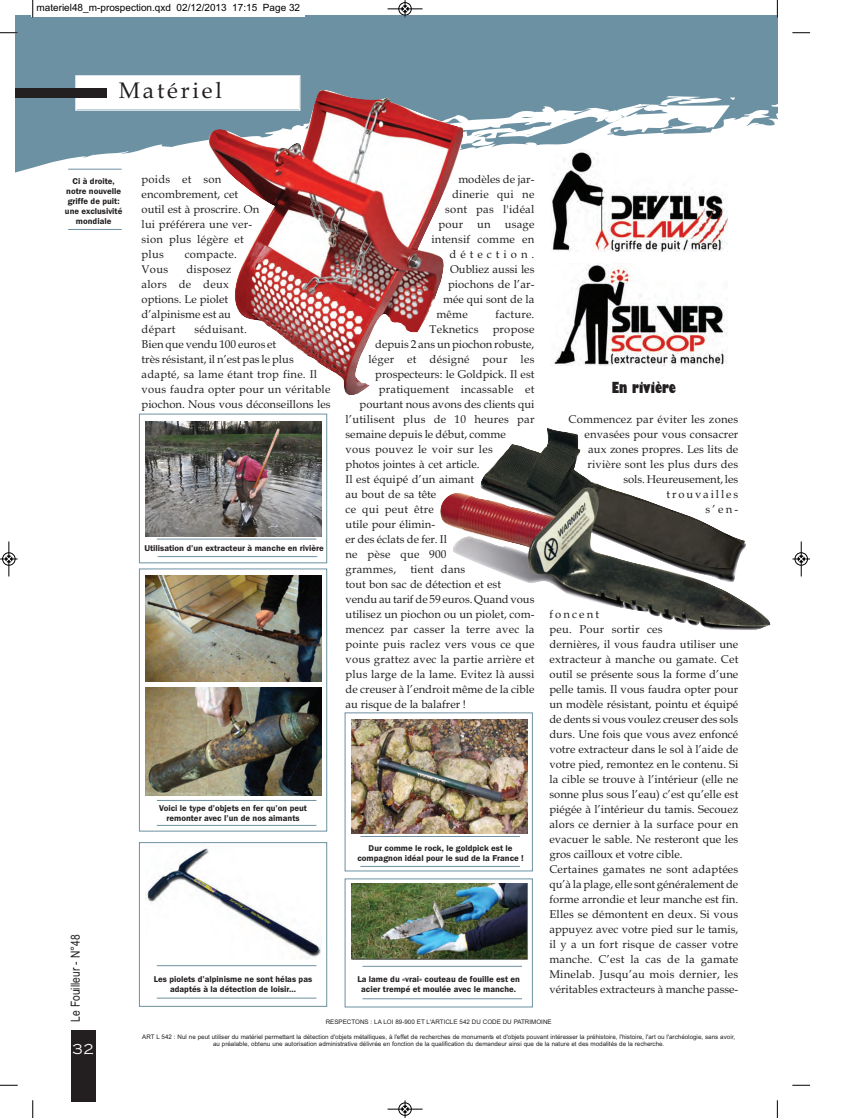
<style>
.page{position:relative;width:851px;height:1118px;background:#fff}
.page>*{position:absolute;margin:0;border:0;box-sizing:border-box;transform-origin:0 0}
.t1{font:22.5px "Book Antiqua";letter-spacing:.125em;color:#231f20}
.t2{font:800 condensed 15px "Gill Sans";color:#231f20}
.t3{font:300 15px "Copperplate Gothic";color:#fff}
.t4{font:12.5px "Arial Narrow";color:#231f20}
.t5{font:11.25px/15px "Book Antiqua";letter-spacing:.005em;color:#231f20}
.t6{font:11.25px "Book Antiqua";letter-spacing:.355em;color:#231f20}
.t7{font:10px "Arial";color:#000}
.t8{font:600 8.75px/10px "Franklin Gothic";color:#231f20;text-align:center}
.t9{font:6.25px/7.5px "Arial";color:#231f20;text-align:center}
</style>
<div class="page">
<svg style="left:15px;top:15px;width:762px;height:147px;background:#82a1b0"></svg>
<div style="left:76px;top:76px;width:223px;height:33px;background:#fff"></div>
<div style="left:75px;top:75px;width:225px;height:36px;border:1px solid #fff"></div>
<div style="left:15px;top:88px;width:92px;height:10px;background:#231f20"></div>
<div style="left:71px;top:1030px;width:25px;height:71px;background:#231f20"></div>
<div style="left:550px;top:150px;width:188px;height:105px;background:#fff"></div>
<img style="left:550px;top:151px;width:177px;height:101px">
<img style="left:553px;top:263px;width:174px;height:102px">
<img style="left:208px;top:89px;width:256px;height:306px">
<div style="left:139px;top:842px;width:188px;height:164px;border:1px solid #6c91a2"></div>
<hr style="left:157px;top:998px;width:159px;height:1px;background:#6c91a2">
<hr style="left:157px;top:965px;width:159px;height:1px;background:#6c91a2">
<img style="left:145px;top:848px;width:176px;height:111px">
<div style="left:139px;top:569px;width:188px;height:262px;border:1px solid #6c91a2"></div>
<hr style="left:157px;top:825px;width:159px;height:1px;background:#6c91a2">
<hr style="left:157px;top:800px;width:159px;height:1px;background:#6c91a2">
<img style="left:145px;top:688px;width:176px;height:108px">
<img style="left:145px;top:575px;width:176px;height:106px">
<div style="left:139px;top:414px;width:188px;height:149px;border:1px solid #6c91a2"></div>
<img style="left:145px;top:422px;width:176px;height:114px">
<hr style="left:157px;top:539px;width:159px;height:1px;background:#6c91a2">
<hr style="left:158px;top:556px;width:159px;height:1px;background:#6c91a2">
<img style="left:440px;top:427px;width:331px;height:203px">
<div style="left:345px;top:878px;width:187px;height:129px;border:1px solid #6c91a2"></div>
<hr style="left:362px;top:998px;width:160px;height:1px;background:#6c91a2">
<hr style="left:362px;top:966px;width:160px;height:1px;background:#6c91a2">
<img style="left:351px;top:883px;width:176px;height:76px">
<img style="left:351px;top:719px;width:176px;height:114px">
<hr style="left:360px;top:866px;width:160px;height:1px;background:#6c91a2">
<hr style="left:360px;top:836px;width:160px;height:1px;background:#6c91a2">
<hr style="left:68px;top:169px;width:54px;height:1px;background:#6c91a2">
<hr style="left:68px;top:229px;width:54px;height:1px;background:#6c91a2">
<div style="left:31px;top:0;width:274px;height:16px;background:#fff"></div>
<svg style="left:32px;top:0;width:2px;height:18px"></svg>
<svg style="left:0;top:32px;width:18px;height:2px"></svg>
<svg style="left:776px;top:0;width:2px;height:18px"></svg>
<svg style="left:792px;top:32px;width:18px;height:2px"></svg>
<svg style="left:32px;top:1100px;width:2px;height:18px"></svg>
<svg style="left:0;top:1085px;width:18px;height:1px"></svg>
<svg style="left:776px;top:1100px;width:2px;height:18px"></svg>
<svg style="left:792px;top:1085px;width:18px;height:1px"></svg>
<div style="left:398px;top:2px;width:13px;height:14px;border:1px solid #fff;border-radius:50%"></div>
<hr style="left:387px;top:9px;width:35px;height:1px;background:#000">
<div style="left:398px;top:2px;width:13px;height:13px;border:1px solid #000;border-radius:50%"></div>
<svg style="left:402px;top:0;width:6px;height:18px"></svg>
<div style="left:398px;top:1102px;width:13px;height:14px;border:1px solid #fff;border-radius:50%"></div>
<hr style="left:387px;top:1109px;width:35px;height:1px;background:#000">
<div style="left:398px;top:1103px;width:13px;height:12px;border:1px solid #000;border-radius:50%"></div>
<svg style="left:402px;top:1100px;width:6px;height:18px"></svg>
<div style="left:2px;top:552px;width:14px;height:14px;border:1px solid #fff;border-radius:50%"></div>
<hr style="left:9px;top:541px;width:1px;height:35px;background:#000">
<div style="left:2px;top:552px;width:13px;height:13px;border:1px solid #000;border-radius:50%"></div>
<svg style="left:0;top:556px;width:18px;height:6px"></svg>
<div style="left:794px;top:552px;width:13px;height:14px;border:1px solid #fff;border-radius:50%"></div>
<hr style="left:800px;top:541px;width:1px;height:35px;background:#000">
<div style="left:794px;top:552px;width:13px;height:13px;border:1px solid #000;border-radius:50%"></div>
<svg style="left:792px;top:556px;width:17px;height:6px"></svg>
<p class="t7" style="left:36px;top:4px;width:265px">materiel48_m-prospection.qxd 02/12/2013 17:15 Page 32</p>
<h1 class="t1" style="left:119px;top:82px;width:105px">Matériel</h1>
<p class="t8" style="left:65px;top:177px;width:59px">Ci à droite, notre nouvelle griffe de puit: une exclusivité mondiale</p>
<p class="t4" style="left:68px;top:1022px;width:89px;rotate:-90deg">Le Fouilleur - N°48</p>
<h2 class="t3" style="left:72px;top:1040px;width:23px">32</h2>
<p class="t5" style="left:142px;top:173px;width:119px">poids et son encombrement, cet outil est à proscrire. On lui préférera une ver&shy;sion plus légère et plus</p>
<p class="t5" style="left:185px;top:248px;width:54px">compacte.</p>
<p class="t5" style="left:142px;top:263px;width:91px;text-indent:45px">disposez alors de deux options. Le piolet d’alpinisme est au départ</p>
<p class="t5" style="left:142px;top:263px;width:28px">Vous</p>
<p class="t5" style="left:142px;top:323px;width:190px;text-indent:53px">séduisant.<br>Bien que vendu 100 euros et<br>très résistant, il n’est pas le plus adapté, sa lame étant trop fine. Il vous faudra opter pour un véritable piochon. Nous vous déconseillons les</p>
<p class="t8" style="left:144px;top:544px;width:181px">Utilisation d’un extracteur à manche en rivière</p>
<p class="t8" style="left:159px;top:804px;width:149px">Voici le type d’objets en fer qu’on peut remonter avec l’un de nos aimants</p>
<p class="t8" style="left:154px;top:974px;width:160px">Les piolets d’alpinisme ne sont hélas pas adaptés à la détection de loisir...</p>
<p class="t5" style="left:458px;top:173px;width:78px">modèles de jar-</p>
<p class="t5" style="left:452px;top:188px;width:84px">dinerie qui ne</p>
<p class="t5" style="left:445px;top:203px;width:91px">sont pas l'idéal</p>
<p class="t5" style="left:438px;top:218px;width:97px">pour un usage</p>
<p class="t5" style="left:431px;top:233px;width:104px">intensif comme en</p>
<p class="t6" style="left:449px;top:249px;width:86px">détection.</p>
<p class="t5" style="left:450px;top:263px;width:86px">Oubliez aussi les</p>
<p class="t5" style="left:448px;top:278px;width:88px">piochons de l’ar-</p>
<p class="t5" style="left:443px;top:293px;width:93px">mée qui sont de la</p>
<p class="t5" style="left:436px;top:308px;width:33px">même</p>
<p class="t5" style="left:495px;top:308px;width:41px">facture.</p>
<p class="t5" style="left:429px;top:323px;width:106px">Teknetics propose</p>
<p class="t5" style="left:375px;top:338px;width:161px">depuis 2 ans un piochon robuste,</p>
<p class="t5" style="left:368px;top:353px;width:167px">léger et désigné pour les</p>
<p class="t5" style="left:375px;top:368px;width:161px">prospecteurs: le Goldpick. Il est</p>
<p class="t5" style="left:379px;top:383px;width:157px">pratiquement incassable et</p>
<p class="t5" style="left:359px;top:398px;width:176px">pourtant nous avons des clients qui</p>
<p class="t5" style="left:345px;top:413px;width:190px">l’utilisent plus de 10 heures par</p>
<p class="t5" style="left:345px;top:428px;width:162px">semaine depuis le début, comme</p>
<p class="t5" style="left:345px;top:443px;width:149px">vous pouvez le voir sur les</p>
<p class="t5" style="left:345px;top:458px;width:135px">photos jointes à cet article.</p>
<p class="t5" style="left:345px;top:473px;width:130px">Il est équipé d’un aimant</p>
<p class="t5" style="left:345px;top:488px;width:92px">au bout de sa tête</p>
<p class="t5" style="left:345px;top:503px;width:90px">ce qui peut être</p>
<p class="t5" style="left:345px;top:518px;width:91px">utile pour élimin-</p>
<p class="t5" style="left:345px;top:533px;width:103px">er des éclats de fer. Il</p>
<p class="t5" style="left:345px;top:548px;width:102px">ne pèse que 900</p>
<p class="t5" style="left:345px;top:563px;width:121px">grammes, tient dans</p>
<p class="t5" style="left:345px;top:578px;width:157px">tout bon sac de détection et est</p>
<p class="t5" style="left:345px;top:593px;width:190px">vendu au tarif de 59 euros. Quand vous</p>
<p class="t5" style="left:345px;top:608px;width:190px">utilisez un piochon ou un piolet, com-</p>
<p class="t5" style="left:345px;top:623px;width:190px">mencez par casser la terre avec la</p>
<p class="t5" style="left:345px;top:638px;width:190px">pointe puis raclez vers vous ce que</p>
<p class="t5" style="left:345px;top:653px;width:190px">vous grattez avec la partie arrière et</p>
<p class="t5" style="left:345px;top:668px;width:190px">plus large de la lame. Evitez là aussi</p>
<p class="t5" style="left:345px;top:683px;width:190px">de creuser à l’endroit même de la cible</p>
<p class="t5" style="left:345px;top:698px;width:122px">au risque de la balafrer !</p>
<p class="t8" style="left:357px;top:844px;width:168px">Dur comme le rock, le goldpick est le compagnon idéal pour le sud de la France !</p>
<p class="t8" style="left:357px;top:975px;width:164px">La lame du «vrai» couteau de fouille est en acier trempé et moulée avec le manche.</p>
<h2 class="t2" style="left:611px;top:382px;width:66px">En rivière</h2>
<p class="t5" style="left:568px;top:413px;width:171px;text-align:right">Commencez par éviter les zones envasées pour vous consacrer aux zones propres. Les lits de rivière sont les plus durs des sols. Heureusement, les trouvailles<br>s’en-</p>
<p class="t5" style="left:549px;top:608px;width:190px">foncent<br>peu. Pour sortir ces<br>dernières, il vous faudra utiliser une extracteur à manche ou gamate. Cet outil se présente sous la forme d’une pelle tamis. Il vous faudra opter pour un modèle résistant, pointu et équipé de dents si vous voulez creuser des sols durs. Une fois que vous avez enfoncé votre extracteur dans le sol à l’aide de votre pied, remontez en le contenu. Si la cible se trouve à l’intérieur (elle ne sonne plus sous l’eau) c’est qu’elle est piégée à l’intérieur du tamis. Secouez alors ce dernier à la surface pour en evacuer le sable. Ne resteront que les gros cailloux et votre cible.<br>Certaines gamates ne sont adaptées qu’à la plage, elle sont généralement de forme arrondie et leur manche est fin.<br>Elles se démontent en deux. Si vous appuyez avec votre pied sur le tamis, il y a un fort risque de casser votre manche. C’est la cas de la gamate Minelab. Jusqu’au mois dernier, les véritables extracteurs à manche passe-</p>
<p class="t9" style="left:325px;top:1018px;width:227px">RESPECTONS : LA LOI 89-900 ET L'ARTICLE 542 DU CODE DU PATRIMOINE</p>
<p class="t9" style="left:142px;top:1033px;width:594px">ART L 542 : Nul ne peut utiliser du matériel permettant la détection d'objets métalliques, à l'effet de recherches de monuments et d'objets pouvant intéresser la préhistoire, l'histoire, l'art ou l'archéologie, sans avoir, au préalable, obtenu une autorisation administrative délivrée en fonction de la qualification du demandeur ainsi que de la nature et des modalités de la recherche.</p>
</div>
